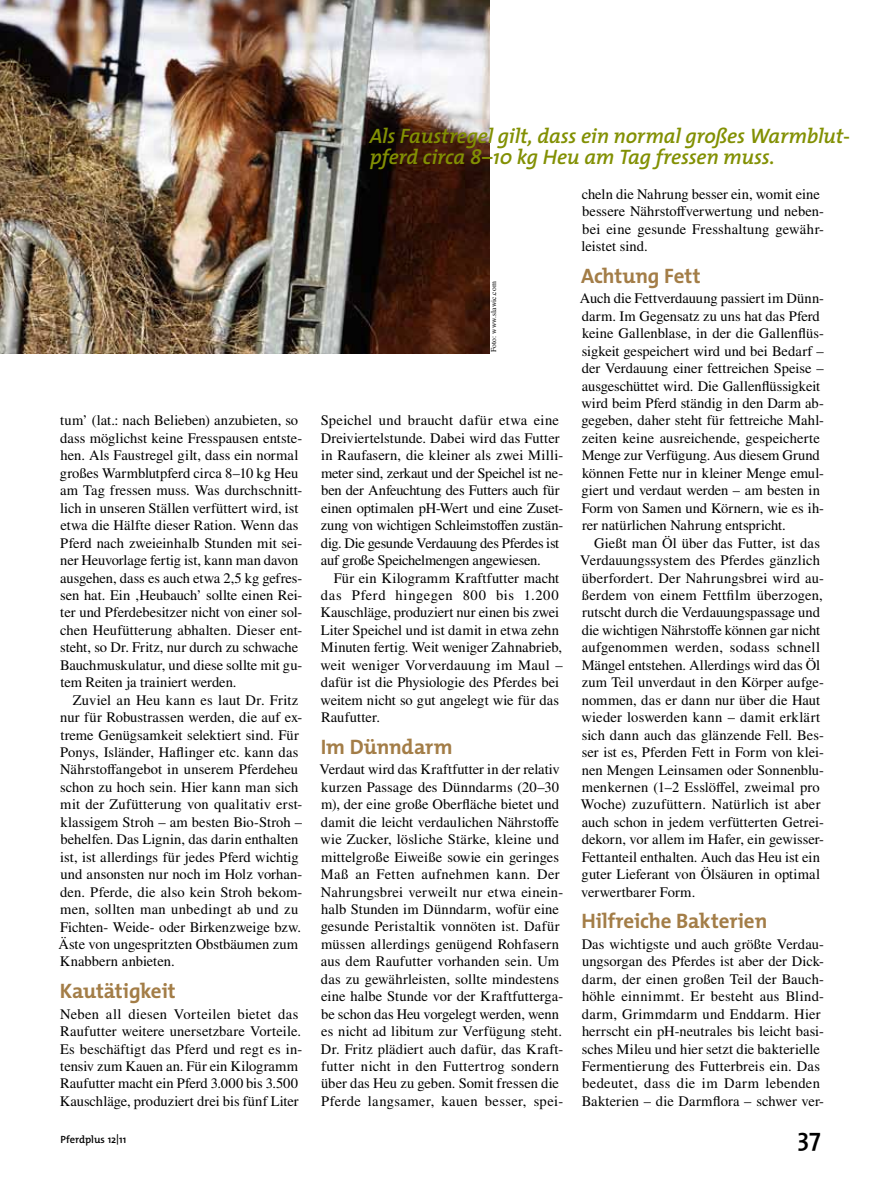
<style>
.page{position:relative;width:893px;height:1191px;background:#fff}
.page>*{position:absolute;margin:0;border:0;box-sizing:border-box;transform-origin:0 0}
.t1{font:600 25.5px "The Mix";color:#000}
.t2{font:italic 600 21px/21px "The Mix";letter-spacing:-.01em;color:#829003}
.t3{font:700 21px "The Mix";letter-spacing:-.005em;color:#a37d47}
.t4{font:14.55px/17.4px "Times LT Pro";letter-spacing:.005em;color:#000}
.t5{font:600 10.5px "The Mix";color:#000}
.t6{font:7.5px "Times LT Pro";letter-spacing:.015em;color:#000}
</style>
<div class="page">
<img style="left:0;top:0;width:489px;height:353px">
<p class="t4" style="left:60px;top:412px;width:244px">tum’ (lat.: nach Belieben) anzubieten, so dass möglichst keine Fresspausen entste&shy;hen. Als Faustregel gilt, dass ein normal großes Warmblutpferd circa 8–10 kg Heu am Tag fressen muss. Was durchschnitt&shy;lich in unseren Ställen verfüttert wird, ist etwa die Hälfte dieser Ration. Wenn das Pferd nach zweieinhalb Stunden mit sei&shy;ner Heuvorlage fertig ist, kann man davon ausgehen, dass es auch etwa 2,5 kg gefres&shy;sen hat. Ein ‚Heubauch’ sollte einen Rei&shy;ter und Pferdebesitzer nicht von einer sol&shy;chen Heufütterung abhalten. Dieser ent&shy;steht, so Dr. Fritz, nur durch zu schwache Bauchmuskulatur, und diese sollte mit gu&shy;tem Reiten ja trainiert werden.</p>
<p class="t4" style="left:58px;top:691px;width:245px;text-indent:14px">Zuviel an Heu kann es laut Dr. Fritz nur für Robustrassen werden, die auf ex&shy;treme Genügsamkeit selektiert sind. Für Ponys, Isländer, Haflinger etc. kann das Nährstoffangebot in unserem Pferdeheu schon zu hoch sein. Hier kann man sich mit der Zufütterung von qualitativ erst&shy;klassigem Stroh – am besten Bio-Stroh – behelfen. Das Lignin, das darin enthalten ist, ist allerdings für jedes Pferd wichtig und ansonsten nur noch im Holz vorhan&shy;den. Pferde, die also kein Stroh bekom&shy;men, sollten man unbedingt ab und zu Fichten- Weide- oder Birkenzweige bzw.<br>Äste von ungespritzten Obstbäumen zum Knabbern anbieten.</p>
<h2 class="t3" style="left:60px;top:973px;width:117px">Kautätigkeit</h2>
<p class="t4" style="left:60px;top:1004px;width:244px">Neben all diesen Vorteilen bietet das Raufutter weitere unersetzbare Vorteile.<br>Es beschäftigt das Pferd und regt es in&shy;tensiv zum Kauen an. Für ein Kilogramm Raufutter macht ein Pferd 3.000 bis 3.500<br>Kauschläge, produziert drei bis fünf Liter</p>
<h2 class="t2" style="left:370px;top:125px;width:482px">Als Faustregel gilt, dass ein normal großes Warmblut&shy;pferd circa 8–10 kg Heu am Tag fressen muss.</h2>
<p class="t6" style="left:489px;top:352px;width:72px;rotate:-90deg">Foto: www.slawic.com</p>
<p class="t4" style="left:321px;top:412px;width:244px">Speichel und braucht dafür etwa eine Dreiviertelstunde. Dabei wird das Futter in Raufasern, die kleiner als zwei Milli&shy;meter sind, zerkaut und der Speichel ist ne&shy;ben der Anfeuchtung des Futters auch für einen optimalen pH-Wert und eine Zuset&shy;zung von wichtigen Schleimstoffen zustän&shy;dig. Die gesunde Verdauung des Pferdes ist auf große Speichelmengen angewiesen.</p>
<p class="t4" style="left:321px;top:569px;width:244px;text-indent:13px">Für ein Kilogramm Kraftfutter macht das Pferd hingegen 800 bis 1.200<br>Kauschläge, produziert nur einen bis zwei Liter Speichel und ist damit in etwa zehn Minuten fertig. Weit weniger Zahnabrieb, weit weniger Vorverdauung im Maul – dafür ist die Physiologie des Pferdes bei weitem nicht so gut angelegt wie für das Raufutter.</p>
<h2 class="t3" style="left:321px;top:729px;width:133px">Im Dünndarm</h2>
<p class="t4" style="left:319px;top:760px;width:245px">Verdaut wird das Kraftfutter in der relativ kurzen Passage des Dünndarms (20–30 m), der eine große Oberfläche bietet und damit die leicht verdaulichen Nährstoffe wie Zucker, lösliche Stärke, kleine und mittelgroße Eiweiße sowie ein geringes Maß an Fetten aufnehmen kann. Der Nahrungsbrei verweilt nur etwa einein&shy;halb Stunden im Dünndarm, wofür eine gesunde Peristaltik vonnöten ist. Dafür müssen allerdings genügend Rohfasern aus dem Raufutter vorhanden sein. Um das zu gewährleisten, sollte mindestens eine halbe Stunde vor der Kraftfutterga&shy;be schon das Heu vorgelegt werden, wenn es nicht ad libitum zur Verfügung steht.<br>Dr. Fritz plädiert auch dafür, das Kraft&shy;futter nicht in den Futtertrog sondern über das Heu zu geben. Somit fressen die Pferde langsamer, kauen besser, spei-</p>
<p class="t4" style="left:582px;top:185px;width:244px">cheln die Nahrung besser ein, womit eine bessere Nährstoffverwertung und neben&shy;bei eine gesunde Fresshaltung gewähr&shy;leistet sind.</p>
<h2 class="t3" style="left:581px;top:258px;width:121px">Achtung Fett</h2>
<p class="t4" style="left:580px;top:289px;width:246px">Auch die Fettverdauung passiert im Dünn&shy;darm. Im Gegensatz zu uns hat das Pferd keine Gallenblase, in der die Gallenflüs&shy;sigkeit gespeichert wird und bei Bedarf – der Verdauung einer fettreichen Speise – ausgeschüttet wird. Die Gallenflüssigkeit wird beim Pferd ständig in den Darm ab&shy;gegeben, daher steht für fettreiche Mahl&shy;zeiten keine ausreichende, gespeicherte Menge zur Verfügung. Aus diesem Grund können Fette nur in kleiner Menge emul&shy;giert und verdaut werden – am besten in Form von Samen und Körnern, wie es ih&shy;rer natürlichen Nahrung entspricht.</p>
<p class="t4" style="left:580px;top:534px;width:245px;text-indent:14px">Gießt man Öl über das Futter, ist das Verdauungssystem des Pferdes gänzlich überfordert. Der Nahrungsbrei wird au&shy;ßerdem von einem Fettfilm überzogen, rutscht durch die Verdauungspassage und die wichtigen Nährstoffe können gar nicht aufgenommen werden, sodass schnell Mängel entstehen. Allerdings wird das Öl zum Teil unverdaut in den Körper aufge&shy;nommen, das er dann nur über die Haut wieder loswerden kann – damit erklärt sich dann auch das glänzende Fell. Bes&shy;ser ist es, Pferden Fett in Form von klei&shy;nen Mengen Leinsamen oder Sonnenblu&shy;menkernen (1–2 Esslöffel, zweimal pro Woche) zuzufüttern. Natürlich ist aber auch schon in jedem verfütterten Getrei&shy;dekorn, vor allem im Hafer, ein gewisser-Fettanteil enthalten. Auch das Heu ist ein guter Lieferant von Ölsäuren in optimal verwertbarer Form.</p>
<h2 class="t3" style="left:581px;top:903px;width:187px">Hilfreiche Bakterien</h2>
<p class="t4" style="left:582px;top:935px;width:244px">Das wichtigste und auch größte Verdau&shy;ungsorgan des Pferdes ist aber der Dick&shy;darm, der einen großen Teil der Bauch&shy;höhle einnimmt. Er besteht aus Blind&shy;darm, Grimmdarm und Enddarm. Hier herrscht ein pH-neutrales bis leicht basi&shy;sches Mileu und hier setzt die bakterielle Fermentierung des Futterbreis ein. Das bedeutet, dass die im Darm lebenden Bakterien – die Darmflora – schwer ver-</p>
<p class="t5" style="left:61px;top:1130px;width:67px">Pferdplus 12|11</p>
<h1 class="t1" style="left:797px;top:1115px;width:25px">37</h1>
</div>
